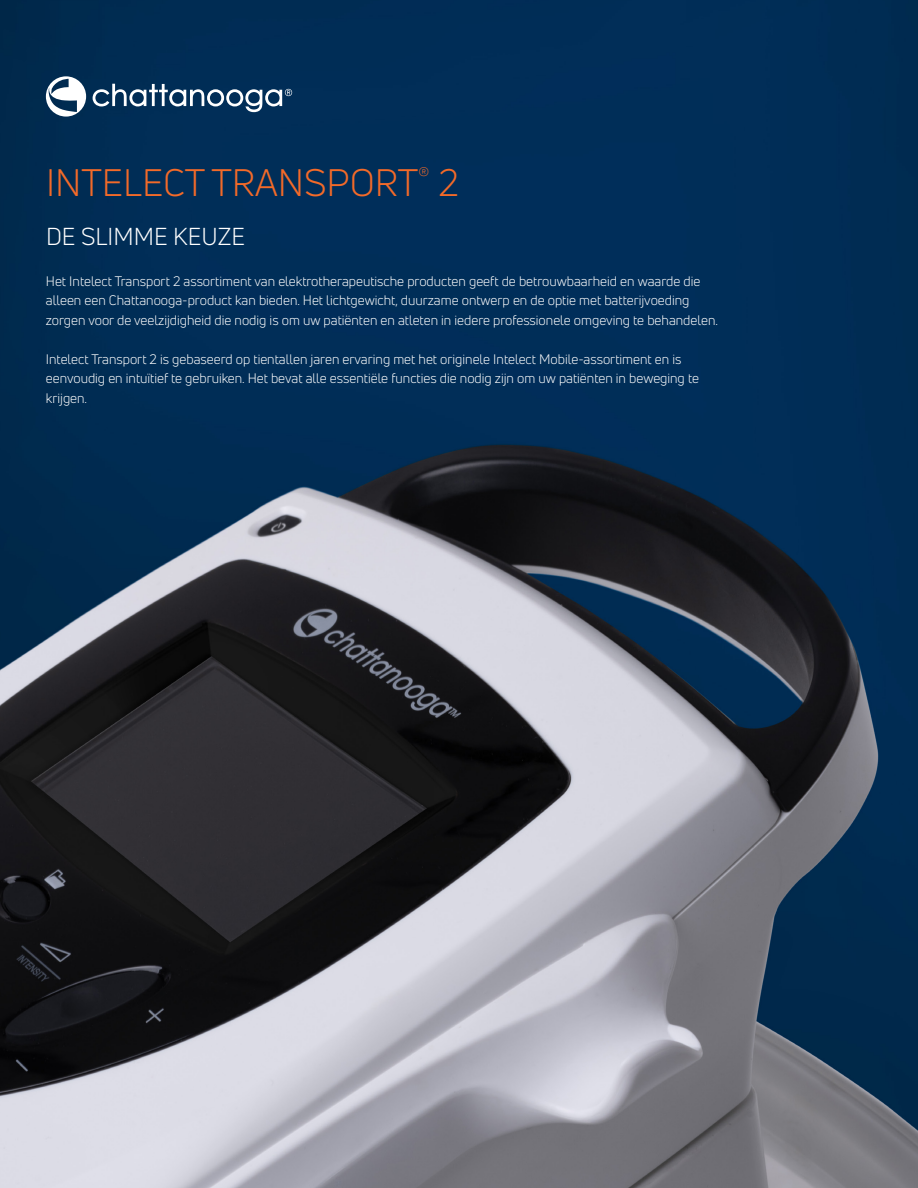
<style>
.page{position:relative;width:918px;height:1188px;background:#fff}
.page>*{position:absolute;margin:0;border:0;box-sizing:border-box;transform-origin:0 0}
.t1{font:37.5px "Uni Neue";color:#f36a29}
.t2{font:24px "Uni Neue";color:#fff}
.t3{font:13.5px/19.5px "Uni Neue";color:#fff}
</style>
<div class="page">
<img style="left:0;top:0;width:918px;height:1188px">
<svg style="left:46px;top:76px;width:40px;height:41px"></svg>
<svg style="left:93px;top:84px;width:199px;height:28px"></svg>
<img style="left:841px;top:1px;width:77px;height:1187px">
<h1 class="t1" style="left:46px;top:160px;width:414px">INTELECT TRANSPORT<sup>®</sup> 2</h1>
<h2 class="t2" style="left:46px;top:222px;width:201px">DE SLIMME KEUZE</h2>
<p class="t3" style="left:46px;top:271px;width:674px">Het Intelect Transport 2 assortiment van elektrotherapeutische producten geeft de betrouwbaarheid en waarde die alleen een Chattanooga-product kan bieden. Het lichtgewicht, duurzame ontwerp en de optie met batterijvoeding zorgen voor de veelzijdigheid die nodig is om uw patiënten en atleten in iedere professionele omgeving te behandelen.</p>
<p class="t3" style="left:46px;top:349px;width:655px">Intelect Transport 2 is gebaseerd op tientallen jaren ervaring met het originele Intelect Mobile-assortiment en is eenvoudig en intuïtief te gebruiken. Het bevat alle essentiële functies die nodig zijn om uw patiënten in beweging te krijgen.</p>
</div>
